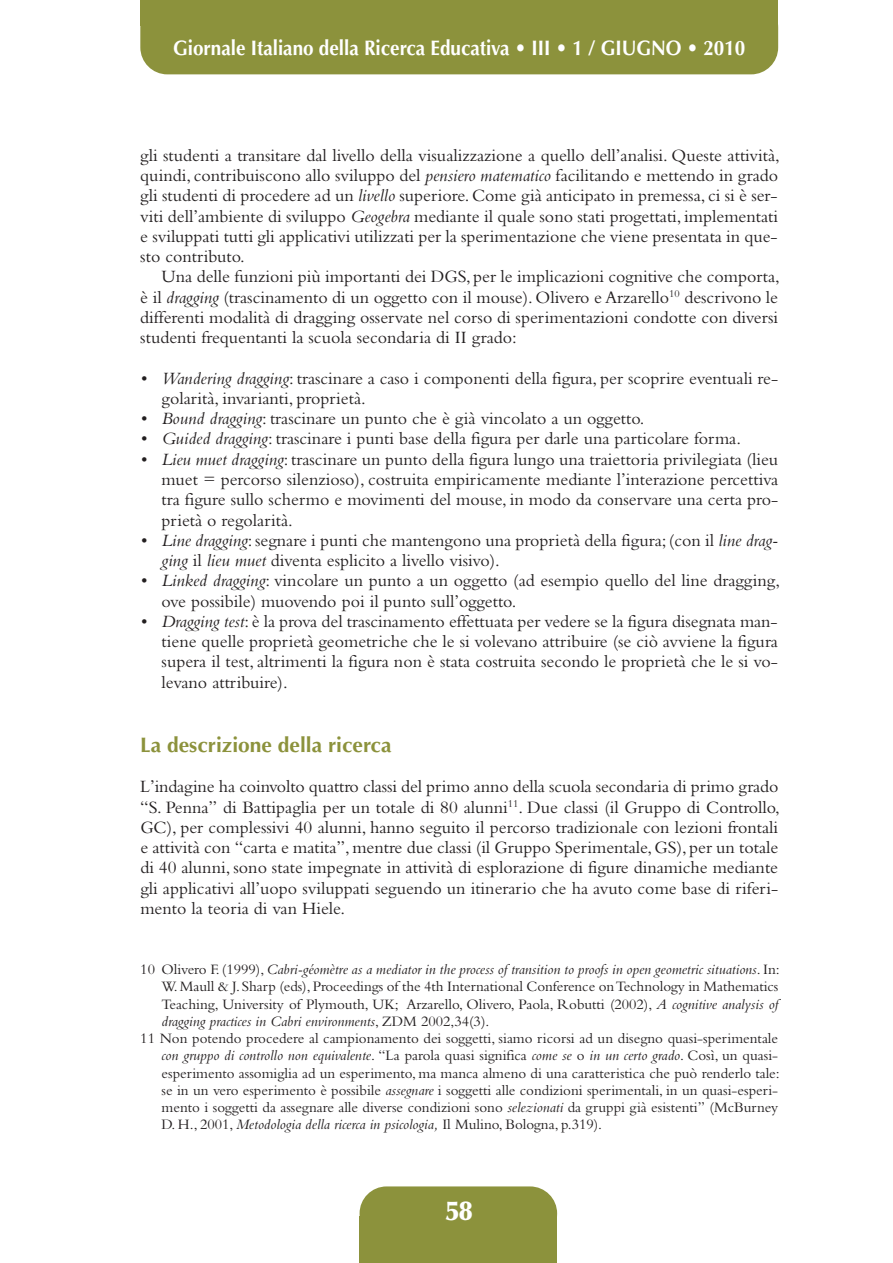
<style>
.page{position:relative;width:893px;height:1263px;background:#fff}
.page>*{position:absolute;margin:0;border:0;box-sizing:border-box;transform-origin:0 0}
.t1{font:900 27px "Optima";color:#fff}
.t2{font:700 21px "Optima";color:#fff;scale:.9 1}
.t3{font:700 21px "Optima";color:#8c923c}
.t4{font:18px/20.2px "Bembo";color:#231f20}
.t5{font:15px "Bembo";color:#231f20}
.t6{font:italic 15px "Bembo";color:#231f20}
.s1{font-style:italic}
.s2{font-style:normal}
</style>
<div class="page">
<div style="left:140px;top:1px;width:638px;height:73px;background:#8c923c;border-radius:27px"></div>
<div style="left:140px;top:0;width:638px;height:26px;background:#8c923c"></div>
<div style="left:360px;top:1216px;width:197px;height:47px;background:#8c923c"></div>
<div style="left:360px;top:1186px;width:197px;height:55px;background:#8c923c;border-radius:27px"></div>
<p class="t2" style="left:173px;top:40px;width:637px">Giornale Italiano della Ricerca Educativa • III • 1 / GIUGNO • 2010</p>
<p class="t4" style="left:140px;top:147px;width:641px">gli studenti a transitare dal livello della visualizzazione a quello dell’analisi. Queste attività,</p>
<p class="t4" style="left:140px;top:167px;width:639px">quindi, contribuiscono allo sviluppo del <span class="s1">pensiero matematico</span> facilitando e mettendo in grado</p>
<p class="t4" style="left:140px;top:187px;width:639px">gli studenti di procedere ad un <span class="s1">livello</span> superiore. Come già anticipato in premessa, ci si è ser-</p>
<p class="t4" style="left:140px;top:208px;width:639px">viti dell’ambiente di sviluppo <span class="s1">Geogebra</span> mediante il quale sono stati progettati, implementati</p>
<p class="t4" style="left:140px;top:228px;width:639px">e sviluppati tutti gli applicativi utilizzati per la sperimentazione che viene presentata in que-</p>
<p class="t4" style="left:140px;top:248px;width:106px">sto contributo.</p>
<p class="t4" style="left:162px;top:268px;width:620px">Una delle funzioni più importanti dei DGS, per le implicazioni cognitive che comporta,</p>
<p class="t4" style="left:140px;top:289px;width:639px">è il <span class="s1">dragging</span> (trascinamento di un oggetto con il mouse). Olivero e Arzarello<sup>10</sup> descrivono le</p>
<p class="t4" style="left:140px;top:309px;width:639px">differenti modalità di dragging osservate nel corso di sperimentazioni condotte con diversi</p>
<p class="t4" style="left:140px;top:329px;width:378px">studenti frequentanti la scuola secondaria di II grado:</p>
<p class="t4" style="left:162px;top:370px;width:618px;text-indent:-21px"><span class="s1">• Wandering dragging</span>: trascinare a caso i componenti della figura, per scoprire eventuali re&shy;golarità, invarianti, proprietà.</p>
<p class="t4" style="left:140px;top:410px;width:506px"><span class="s1">• Bound dragging</span>: trascinare un punto che è già vincolato a un oggetto.</p>
<p class="t4" style="left:140px;top:430px;width:602px"><span class="s1">• Guided dragging</span>: trascinare i punti base della figura per darle una particolare forma.</p>
<p class="t4" style="left:162px;top:451px;width:618px;text-align:justify;text-indent:-21px"><span class="s1">• Lieu muet dragging</span>: trascinare un punto della figura lungo una traiettoria privilegiata (lieu muet = percorso silenzioso), costruita empiricamente mediante l’interazione percettiva tra figure sullo schermo e movimenti del mouse, in modo da conservare una certa pro&shy;prietà o regolarità.</p>
<p class="t4" style="left:162px;top:532px;width:618px;text-indent:-21px"><span class="s1">• Line dragging</span>: segnare i punti che mantengono una proprietà della figura; (con il <span class="s1">line drag&shy;ging</span> il <span class="s1">lieu muet</span> diventa esplicito a livello visivo).</p>
<p class="t4" style="left:162px;top:572px;width:620px;text-indent:-21px"><span class="s1">• Linked dragging</span>: vincolare un punto a un oggetto (ad esempio quello del line dragging, ove possibile) muovendo poi il punto sull’oggetto.</p>
<p class="t4" style="left:162px;top:613px;width:618px;text-align:justify;text-indent:-21px"><span class="s1">• Dragging test</span>: è la prova del trascinamento effettuata per vedere se la figura disegnata man&shy;tiene quelle proprietà geometriche che le si volevano attribuire (se ciò avviene la figura supera il test, altrimenti la figura non è stata costruita secondo le proprietà che le si vo&shy;levano attribuire).</p>
<p class="t3" style="left:140px;top:736px;width:253px">La descrizione della ricerca</p>
<p class="t4" style="left:140px;top:778px;width:641px;text-align:justify">L’indagine ha coinvolto quattro classi del primo anno della scuola secondaria di primo grado “S. Penna” di Battipaglia per un totale di 80 alunni<sup>11</sup>. Due classi (il Gruppo di Controllo, GC), per complessivi 40 alunni, hanno seguito il percorso tradizionale con lezioni frontali e attività con “carta e matita”, mentre due classi (il Gruppo Sperimentale, GS), per un totale di 40 alunni, sono state impegnate in attività di esplorazione di figure dinamiche mediante gli applicativi all’uopo sviluppati seguendo un itinerario che ha avuto come base di riferi&shy;mento la teoria di van Hiele.</p>
<p class="t6" style="left:140px;top:964px;width:641px"><span class="s2">10 Olivero F. (1999),</span> Cabri-géomètre as a mediator in the process of transition to proofs in open geometric situations<span class="s2">. In:</span></p>
<p class="t5" style="left:162px;top:981px;width:618px">W. Maull &amp; J. Sharp (eds), Proceedings of the 4th International Conference on Technology in Mathematics</p>
<p class="t5" style="left:162px;top:999px;width:618px">Teaching, University of Plymouth, UK; Arzarello, Olivero, Paola, Robutti (2002), <span class="s1">A cognitive analysis of</span></p>
<p class="t6" style="left:162px;top:1016px;width:329px">dragging practices in Cabri environments<span class="s2">, ZDM 2002,34(3).</span></p>
<p class="t5" style="left:140px;top:1033px;width:639px">11 Non potendo procedere al campionamento dei soggetti, siamo ricorsi ad un disegno quasi-sperimentale</p>
<p class="t6" style="left:162px;top:1050px;width:618px">con gruppo di controllo non equivalente<span class="s2">. “La parola quasi significa</span> come se <span class="s2">o</span> in un certo grado<span class="s2">. Così, un quasi-</span></p>
<p class="t5" style="left:162px;top:1068px;width:620px">esperimento assomiglia ad un esperimento, ma manca almeno di una caratteristica che può renderlo tale:</p>
<p class="t5" style="left:162px;top:1085px;width:618px">se in un vero esperimento è possibile <span class="s1">assegnare</span> i soggetti alle condizioni sperimentali, in un quasi-esperi-</p>
<p class="t5" style="left:162px;top:1102px;width:618px">mento i soggetti da assegnare alle diverse condizioni sono <span class="s1">selezionati</span> da gruppi già esistenti” (McBurney</p>
<p class="t6" style="left:162px;top:1119px;width:442px"><span class="s2">D. H., 2001,</span> Metodologia della ricerca in psicologia, <span class="s2">Il Mulino, Bologna, p.319).</span></p>
<p class="t1" style="left:445px;top:1200px;width:28px">58</p>
</div>
